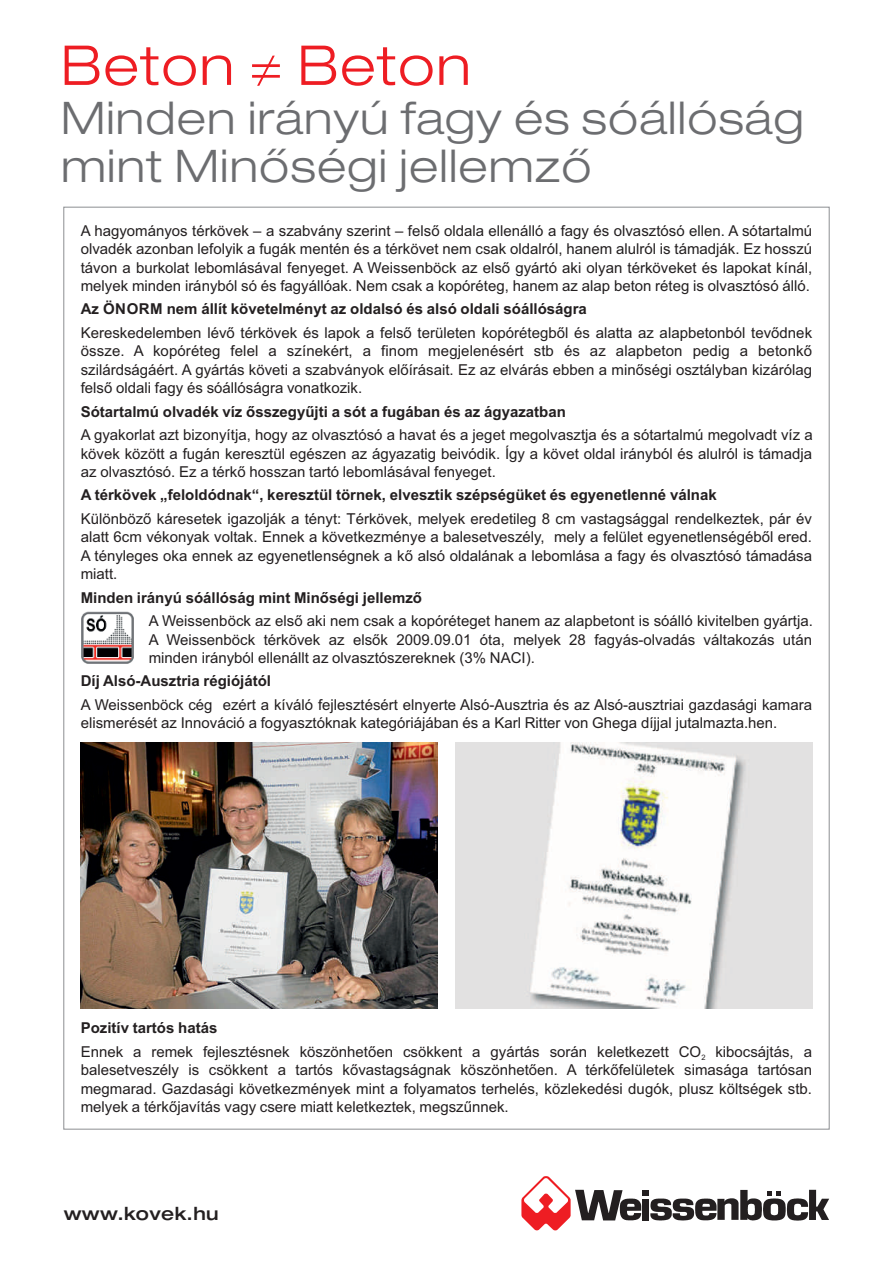
<style>
.page{position:relative;width:893px;height:1263px;background:#fff}
.page>*{position:absolute;margin:0;border:0;box-sizing:border-box;transform-origin:0 0}
.t1{font:300 expanded 54.9px "Helvetica Neue LT Std";letter-spacing:.03em;color:#ee1d23}
.t2{font:300 expanded 45px/47.5px "Helvetica Neue LT Std";letter-spacing:.03em;color:#6c6d70}
.t3{font:500 expanded 18.15px "Helvetica Neue LT Std";letter-spacing:.02em;color:#231f20}
.t4{font:15px/18.5px "Arial";color:#231f20;text-align:justify}
.t5{font:700 15px "Arial";color:#231f20}
.t6{font:7.5px "Arial";color:#231f20}
</style>
<div class="page">
<svg style="left:257px;top:56px;width:18px;height:30px"></svg>
<svg style="left:521px;top:1176px;width:308px;height:54px"></svg>
<img style="left:81px;top:743px;width:357px;height:265px">
<img style="left:455px;top:743px;width:357px;height:265px">
<img style="left:81px;top:611px;width:52px;height:52px">
<h1 class="t1" style="left:61px;top:46px;width:411px">Beton = Beton</h1>
<h2 class="t2" style="left:61px;top:101px;width:744px">Minden irányú fagy és sóállóság mint Mino´´ségi jellemzo´´</h2>
<p class="t4" style="left:81px;top:222px;width:733px">A hagyományos térkövek – a szabvány szerint – felső oldala ellenálló a fagy és olvasztósó ellen. A sótartalmú olvadék azonban lefolyik a fugák mentén és a térkövet nem csak oldalról, hanem alulról is támadják. Ez hosszú távon a burkolat lebomlásával fenyeget. A Weissenböck az első gyártó aki olyan térköveket és lapokat kínál, melyek minden irányból só és fagyállóak. Nem csak a kopóréteg, hanem az alap beton réteg is olvasztósó álló.</p>
<p class="t5" style="left:81px;top:303px;width:508px">Az ÖNORM nem állít követelményt az oldalsó és alsó oldali sóállóságra</p>
<p class="t4" style="left:81px;top:325px;width:733px">Kereskedelemben lévő térkövek és lapok a felső területen kopórétegből és alatta az alapbetonból tevődnek össze. A kopóréteg felel a színekért, a finom megjelenésért stb és az alapbeton pedig a betonkő szilárdságáért. A gyártás követi a szabványok előírásait. Ez az elvárás ebben a minőségi osztályban kizárólag felső oldali fagy és sóállóságra vonatkozik.</p>
<p class="t5" style="left:81px;top:406px;width:487px">Sótartalmú olvadék víz ősszegyűjti a sót a fugában és az ágyazatban</p>
<p class="t4" style="left:81px;top:427px;width:734px">A gyakorlat azt bizonyítja, hogy az olvasztósó a havat és a jeget megolvasztja és a sótartalmú megolvadt víz a kövek között a fugán keresztül egészen az ágyazatig beivódik. Így a követ oldal irányból és alulról is támadja az olvasztósó. Ez a térkő hosszan tartó lebomlásával fenyeget.</p>
<p class="t5" style="left:81px;top:489px;width:637px">A térkövek „feloldódnak“, keresztül törnek, elvesztik szépségüket és egyenetlenné válnak</p>
<p class="t4" style="left:81px;top:511px;width:733px">Különböző káresetek igazolják a tényt: Térkövek, melyek eredetileg 8 cm vastagsággal rendelkeztek, pár év alatt 6cm vékonyak voltak. Ennek a következménye a balesetveszély, mely a felület egyenetlenségéből ered.<br>A tényleges oka ennek az egyenetlenségnek a kő alsó oldalának a lebomlása a fagy és olvasztósó támadása miatt.</p>
<p class="t5" style="left:81px;top:592px;width:343px">Minden irányú sóállóság mint Minőségi jellemző</p>
<p class="t4" style="left:149px;top:613px;width:666px">A Weissenböck az első aki nem csak a kopóréteget hanem az alapbetont is sóálló kivitelben gyártja.<br>A Weissenböck térkövek az elsők 2009.09.01 óta, melyek 28 fagyás-olvadás váltakozás után minden irányból ellenállt az olvasztószereknek (3% NACI).</p>
<p class="t5" style="left:81px;top:675px;width:192px">Díj Alsó-Ausztria régiójától</p>
<p class="t4" style="left:81px;top:697px;width:733px">A Weissenböck cég ezért a kíváló fejlesztésért elnyerte Alsó-Ausztria és az Alsó-ausztriai gazdasági kamara elismerését az Innováció a fogyasztóknak kategóriájában és a Karl Ritter von Ghega díjjal jutalmazta.hen.</p>
<p class="t5" style="left:81px;top:1022px;width:138px">Pozitív tartós hatás</p>
<p class="t4" style="left:81px;top:1044px;width:733px">Ennek a remek fejlesztésnek köszönhetően csökkent a gyártás során keletkezett CO kibocsájtás, a</p>
<p class="t6" style="left:701px;top:1054px;width:6px">2</p>
<p class="t4" style="left:81px;top:1062px;width:733px">balesetveszély is csökkent a tartós kővastagságnak köszönhetően. A térkőfelületek simasága tartósan megmarad. Gazdasági következmények mint a folyamatos terhelés, közlekedési dugók, plusz költségek stb. melyek a térkőjavítás vagy csere miatt keletkeztek, megszűnnek.</p>
<p class="t3" style="left:64px;top:1207px;width:156px">www.kovek.hu</p>
</div>
